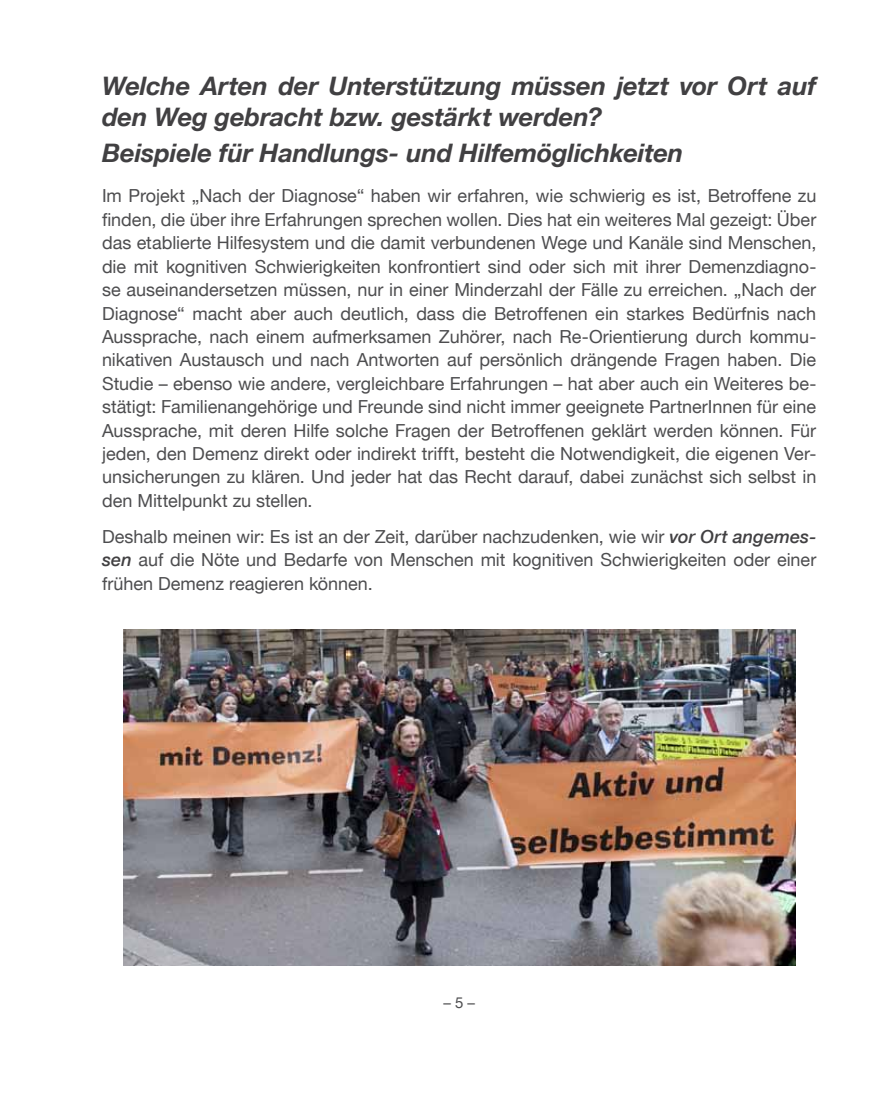
<style>
.page{position:relative;width:893px;height:1106px;background:#fff}
.page>*{position:absolute;margin:0;border:0;box-sizing:border-box;transform-origin:0 0}
.t1{font:italic 700 25.5px/31.5px "Helvetica Neue LT";letter-spacing:-.005em;color:#414042}
.t2{font:18px/23.4px "Helvetica Neue LT";color:#4d4d4f;text-align:justify}
.t3{font:15px "Helvetica Neue LT";color:#4d4d4f}
.s1{font-weight:500;font-style:italic;color:#414042}
</style>
<div class="page">
<img style="left:123px;top:629px;width:672px;height:336px">
<h1 class="t1" style="left:102px;top:69px;width:716px">Welche Arten der Unterstützung müssen jetzt vor Ort auf den Weg gebracht bzw. gestärkt werden?</h1>
<h1 class="t1" style="left:102px;top:137px;width:583px">Beispiele für Handlungs- und Hilfemöglichkeiten</h1>
<p class="t2" style="left:102px;top:184px;width:716px">Im Projekt „Nach der Diagnose“ haben wir erfahren, wie schwierig es ist, Betroffene zu finden, die über ihre Erfahrungen sprechen wollen. Dies hat ein weiteres Mal gezeigt: Über das etablierte Hilfesystem und die damit verbundenen Wege und Kanäle sind Menschen, die mit kognitiven Schwierigkeiten konfrontiert sind oder sich mit ihrer Demenzdiagno&shy;se auseinandersetzen müssen, nur in einer Minderzahl der Fälle zu erreichen. „Nach der Diagnose“ macht aber auch deutlich, dass die Betroffenen ein starkes Bedürfnis nach Aussprache, nach einem aufmerksamen Zuhörer, nach Re-Orientierung durch kommu&shy;nikativen Austausch und nach Antworten auf persönlich drängende Fragen haben. Die Studie – ebenso wie andere, vergleichbare Erfahrungen – hat aber auch ein Weiteres be&shy;stätigt: Familienangehörige und Freunde sind nicht immer geeignete PartnerInnen für eine Aussprache, mit deren Hilfe solche Fragen der Betroffenen geklärt werden können. Für jeden, den Demenz direkt oder indirekt trifft, besteht die Notwendigkeit, die eigenen Ver&shy;unsicherungen zu klären. Und jeder hat das Recht darauf, dabei zunächst sich selbst in den Mittelpunkt zu stellen.</p>
<p class="t2" style="left:102px;top:524px;width:716px">Deshalb meinen wir: Es ist an der Zeit, darüber nachzudenken, wie wir <span class="s1">vor Ort angemes&shy;sen</span> auf die Nöte und Bedarfe von Menschen mit kognitiven Schwierigkeiten oder einer frühen Demenz reagieren können.</p>
<p class="t3" style="left:443px;top:994px;width:33px">– 5 –</p>
</div>
